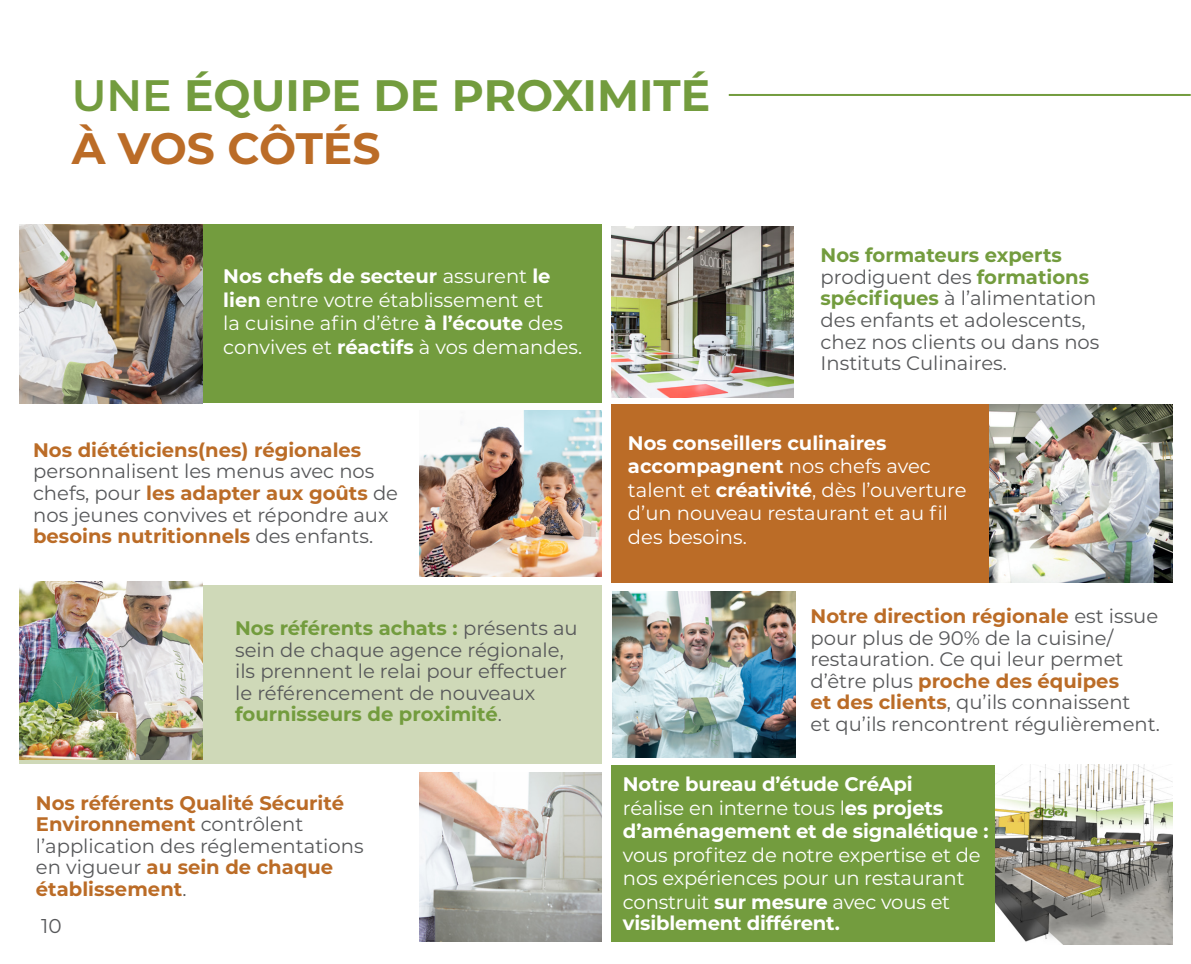
<style>
.page{position:relative;width:1191px;height:964px;background:#fff}
.page>*{position:absolute;margin:0;border:0;box-sizing:border-box;transform-origin:0 0}
.t1{font:700 44px "Montserrat";color:#739c3e}
.t2{font:700 44px "Montserrat";letter-spacing:-.005em;color:#bb6c27}
.t3{font:20px "Montserrat";color:#57585a}
.t4{font:19.6px/21.6px "Montserrat";color:#57585a}
.t5{font:19.6px/23.4px "Montserrat";letter-spacing:-.01em;color:#fff}
.t6{font:700 19.6px/21.6px "Montserrat";color:#bb6c27}
.t7{font:700 19.6px "Montserrat";letter-spacing:-.01em;color:#fff}
.s1{font-weight:600}
.s2{font-weight:700}
.s3{font-weight:700;color:#739c3e}
.s4{font-weight:700;color:#bb6c27}
.s5{font-weight:400;color:#57585a}
</style>
<div class="page">
<hr style="left:729px;top:94px;width:461px;height:2px;background:#739c3e">
<div style="left:20px;top:225px;width:582px;height:178px;background:#739c3e"></div>
<div style="left:611px;top:405px;width:384px;height:178px;background:#bb6c27"></div>
<div style="left:20px;top:586px;width:582px;height:178px;background:#cfd9b8"></div>
<div style="left:611px;top:766px;width:561px;height:176px;background:#739c3e"></div>
<img style="left:20px;top:225px;width:182px;height:178px">
<img style="left:611px;top:226px;width:183px;height:171px">
<img style="left:419px;top:411px;width:183px;height:166px">
<img style="left:20px;top:581px;width:182px;height:179px">
<img style="left:419px;top:772px;width:183px;height:169px">
<img style="left:995px;top:764px;width:177px;height:181px">
<img style="left:612px;top:591px;width:183px;height:166px">
<img style="left:989px;top:405px;width:183px;height:177px">
<p class="t1" style="left:72px;top:63px;width:640px"><span class="s1">UNE</span> ÉQUIPE DE PROXIMITÉ</p>
<p class="t2" style="left:72px;top:116px;width:310px">À VOS CÔTÉS</p>
<p class="t5" style="left:223px;top:264px;width:360px"><span class="s2">Nos chefs de secteur</span> assurent <span class="s2">le lien</span> entre votre établissement et<br>la cuisine afin d’être <span class="s2">à l’écoute</span> des convives et <span class="s2">réactifs</span> à vos demandes.</p>
<p class="t4" style="left:820px;top:244px;width:280px"><span class="s3">Nos formateurs experts </span>prodiguent des <span class="s3">formations spécifiques</span> à l’alimentation des enfants et adolescents, chez nos clients ou dans nos<br>Instituts Culinaires.</p>
<p class="t4" style="left:33px;top:438px;width:366px"><span class="s4">Nos diététiciens(nes) régionales </span>personnalisent les menus avec nos chefs, pour <span class="s4">les adapter aux goûts</span> de nos jeunes convives et répondre aux <span class="s4">besoins nutritionnels</span> des enfants.</p>
<p class="t4" style="left:235px;top:616px;width:344px"><span class="s3">Nos référents achats :</span> présents au sein de chaque agence régionale, ils prennent le relai pour effectuer le référencement de nouveaux <span class="s3">fournisseurs de proximité</span>.</p>
<p class="t6" style="left:36px;top:791px;width:329px">Nos référents Qualité Sécurité<br>Environnement <span class="s5">contrôlent l’application des réglementations en vigueur</span> au sein de chaque établissement<span class="s5">.</span></p>
<p class="t3" style="left:41px;top:912px;width:22px">10</p>
<p class="t5" style="left:628px;top:431px;width:340px"><span class="s2">Nos conseillers culinaires accompagnent</span> nos chefs avec talent et <span class="s2">créativité</span>, dès l’ouverture d’un nouveau restaurant et au fil des besoins.</p>
<p class="t4" style="left:810px;top:604px;width:351px"><span class="s4">Notre direction régionale</span> est issue pour plus de 90% de la cuisine/ restauration. Ce qui leur permet d’être plus <span class="s4">proche des équipes<br>et des clients</span>, qu’ils connaissent<br>et qu’ils rencontrent régulièrement.</p>
<p class="t7" style="left:623px;top:770px;width:291px">Notre bureau d’étude CréApi</p>
<p class="t5" style="left:623px;top:795px;width:367px">réalise en interne tous l<span class="s2">es projets d’aménagement et de signalétique : </span>vous profitez de notre expertise et de nos expériences pour un restaurant construit <span class="s2">sur mesure</span> avec vous et</p>
<p class="t7" style="left:623px;top:909px;width:218px">visiblement différent.</p>
</div>
